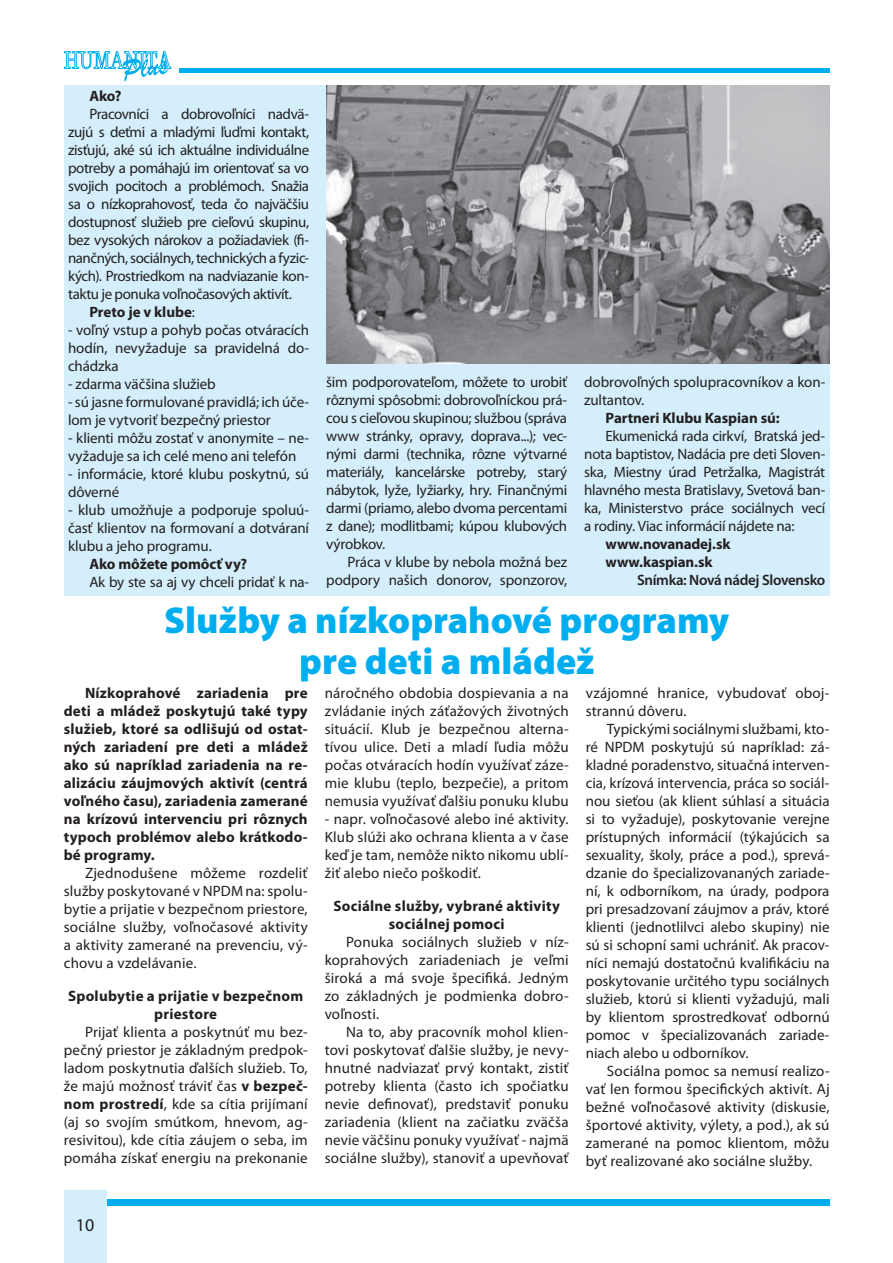
<style>
.page{position:relative;width:893px;height:1263px;background:#fff}
.page>*{position:absolute;margin:0;border:0;box-sizing:border-box;transform-origin:0 0}
.t1{font:900 37.5px/40.5px "Myriad Pro";color:#00aeef;text-align:center}
.t2{font:18px "Myriad Pro";color:#231f20}
.t3{font:15px/18px "Myriad Pro";letter-spacing:-.01em;color:#231f20;text-align:justify}
.t4{font:700 15px/18px "Myriad Pro";letter-spacing:.01em;color:#231f20;text-align:center}
.t5{font:15px "Myriad Pro";letter-spacing:-.03em;color:#231f20}
.t6{font:15px/18px "Myriad Pro";letter-spacing:.01em;color:#231f20}
.t7{font:700 15px/18px "Myriad Pro";letter-spacing:-.015em;color:#231f20}
.t8{font:600 15px "Myriad Pro";letter-spacing:-.025em;color:#231f20}
.s1{font-weight:400}
.s2{font-weight:700}
</style>
<div class="page">
<div style="left:106px;top:1199px;width:723px;height:7px;background:#00aeef"></div>
<div style="left:64px;top:1191px;width:42px;height:72px;background:#d4effb"></div>
<svg style="left:64px;top:51px;width:107px;height:30px"></svg>
<hr style="left:179px;top:68px;width:650px;height:4px;background:#00aeef">
<div style="left:64px;top:85px;width:765px;height:510px;background:#d4effb"></div>
<img style="left:326px;top:85px;width:503px;height:278px">
<p class="t4" style="left:89px;top:88px;width:34px">Ako?</p>
<p class="t5" style="left:89px;top:108px;width:221px">Pracovníci a dobrovoľníci nadvä-</p>
<p class="t5" style="left:68px;top:126px;width:242px">zujú s deťmi a mladými ľuďmi kontakt,</p>
<p class="t5" style="left:68px;top:144px;width:242px">zisťujú, aké sú ich aktuálne individuálne</p>
<p class="t5" style="left:68px;top:162px;width:242px">potreby a pomáhajú im orientovať sa vo</p>
<p class="t5" style="left:68px;top:180px;width:242px">svojich pocitoch a problémoch. Snažia</p>
<p class="t5" style="left:68px;top:198px;width:242px">sa o nízkoprahovosť, teda čo najväčšiu</p>
<p class="t5" style="left:68px;top:216px;width:242px">dostupnosť služieb pre cieľovú skupinu,</p>
<p class="t5" style="left:68px;top:234px;width:242px">bez vysokých nárokov a požiadaviek (fi-</p>
<p class="t5" style="left:68px;top:252px;width:242px">nančných, sociálnych, technických a fyzic-</p>
<p class="t5" style="left:68px;top:270px;width:242px">kých). Prostriedkom na nadviazanie kon-</p>
<p class="t5" style="left:68px;top:288px;width:225px">taktu je ponuka voľnočasových aktivít.</p>
<p class="t4" style="left:89px;top:304px;width:107px">Preto je v klube<span class="s1">:</span></p>
<p class="t3" style="left:68px;top:322px;width:242px">- voľný vstup a pohyb počas otváracích hodín, nevyžaduje sa pravidelná do&shy;chádzka</p>
<p class="t3" style="left:68px;top:376px;width:149px">- zdarma väčšina služieb</p>
<p class="t3" style="left:68px;top:394px;width:242px">- sú jasne formulované pravidlá; ich úče&shy;lom je vytvoriť bezpečný priestor</p>
<p class="t3" style="left:68px;top:430px;width:243px">- klienti môžu zostať v anonymite – ne&shy;vyžaduje sa ich celé meno ani telefón</p>
<p class="t3" style="left:68px;top:466px;width:242px">- informácie, ktoré klubu poskytnú, sú dôverné</p>
<p class="t3" style="left:68px;top:502px;width:242px">- klub umožňuje a podporuje spoluú&shy;časť klientov na formovaní a dotváraní klubu a jeho programu.</p>
<p class="t4" style="left:89px;top:556px;width:159px">Ako môžete pomôcť vy?</p>
<p class="t3" style="left:89px;top:574px;width:221px">Ak by ste sa aj vy chceli pridať k na-</p>
<p class="t3" style="left:326px;top:375px;width:242px">šim podporovateľom, môžete to urobiť rôznymi spôsobmi: dobrovoľníckou prá&shy;cou s cieľovou skupinou; službou (správa www stránky, opravy, doprava...); vec&shy;nými darmi (technika, rôzne výtvarné materiály, kancelárske potreby, starý nábytok, lyže, lyžiarky, hry. Finančnými darmi (priamo, alebo dvoma percentami z dane); modlitbami; kúpou klubových výrobkov.</p>
<p class="t3" style="left:326px;top:555px;width:242px;text-align:right">Práca v klube by nebola možná bez podpory našich donorov, sponzorov,</p>
<p class="t3" style="left:584px;top:375px;width:242px">dobrovoľných spolupracovníkov a kon&shy;zultantov.</p>
<p class="t4" style="left:605px;top:410px;width:175px">Partneri Klubu Kaspian sú:</p>
<p class="t3" style="left:584px;top:429px;width:242px;text-indent:21px">Ekumenická rada cirkví, Bratská jed&shy;nota baptistov, Nadácia pre deti Sloven&shy;ska, Miestny úrad Petržalka, Magistrát hlavného mesta Bratislavy, Svetová ban&shy;ka, Ministerstvo práce sociálnych vecí a rodiny. Viac informácií nájdete na:</p>
<p class="t7" style="left:605px;top:536px;width:126px">www.novanadej.sk www.kaspian.sk</p>
<p class="t8" style="left:637px;top:574px;width:190px">Snímka: Nová nádej Slovensko</p>
<h1 class="t1" style="left:164px;top:604px;width:566px">Služby a nízkoprahové programy pre deti a mládež</h1>
<p class="t4" style="left:64px;top:685px;width:245px;text-align:justify;text-indent:21px">Nízkoprahové zariadenia pre deti a mládež poskytujú také typy služieb, ktoré sa odlišujú od ostat&shy;ných zariadení pre deti a mládež ako sú napríklad zariadenia na re&shy;alizáciu záujmových aktivít (centrá voľného času), zariadenia zamerané na krízovú intervenciu pri rôznych typoch problémov alebo krátkodo&shy;bé programy.</p>
<p class="t3" style="left:64px;top:865px;width:245px;text-indent:21px">Zjednodušene môžeme rozdeliť služby poskytované v NPDM na: spolu&shy;bytie a prijatie v bezpečnom priestore, sociálne služby, voľnočasové aktivity a aktivity zamerané na prevenciu, vý&shy;chovu a vzdelávanie.</p>
<p class="t4" style="left:68px;top:988px;width:237px">Spolubytie a prijatie v bezpečnom priestore</p>
<p class="t3" style="left:64px;top:1024px;width:245px;text-indent:21px">Prijať klienta a poskytnúť mu bez&shy;pečný priestor je základným predpok&shy;ladom poskytnutia ďalších služieb. To, že majú možnosť tráviť čas <span class="s2">v bezpeč&shy;nom prostredí</span>, kde sa cítia prijímaní (aj so svojím smútkom, hnevom, ag&shy;resivitou), kde cítia záujem o seba, im pomáha získať energiu na prekonanie</p>
<p class="t3" style="left:325px;top:685px;width:245px">náročného obdobia dospievania a na zvládanie iných záťažových životných situácií. Klub je bezpečnou alterna&shy;tívou ulice. Deti a mladí ľudia môžu počas otváracích hodín využívať záze&shy;mie klubu (teplo, bezpečie), a pritom nemusia využívať ďalšiu ponuku klubu</p>
<p class="t3" style="left:325px;top:811px;width:245px">- napr. voľnočasové alebo iné aktivity.<br>Klub slúži ako ochrana klienta a v čase keď je tam, nemôže nikto nikomu ublí&shy;žiť alebo niečo poškodiť.</p>
<p class="t4" style="left:333px;top:898px;width:228px">Sociálne služby, vybrané aktivity sociálnej pomoci</p>
<p class="t3" style="left:325px;top:934px;width:245px;text-indent:21px">Ponuka sociálnych služieb v níz&shy;koprahových zariadeniach je veľmi široká a má svoje špecifiká. Jedným zo základných je podmienka dobro&shy;voľnosti.</p>
<p class="t3" style="left:325px;top:1024px;width:245px;text-indent:21px">Na to, aby pracovník mohol klien&shy;tovi poskytovať ďalšie služby, je nevy&shy;hnutné nadviazať prvý kontakt, zistiť potreby klienta (často ich spočiatku nevie definovať), predstaviť ponuku zariadenia (klient na začiatku zväčša nevie väčšinu ponuky využívať - najmä sociálne služby), stanoviť a upevňovať</p>
<p class="t6" style="left:585px;top:685px;width:245px">vzájomné hranice, vybudovať oboj&shy;strannú dôveru.</p>
<p class="t3" style="left:585px;top:721px;width:245px;text-indent:21px">Typickými sociálnymi službami, kto&shy;ré NPDM poskytujú sú napríklad: zá&shy;kladné poradenstvo, situačná interven&shy;cia, krízová intervencia, práca so sociál&shy;nou sieťou (ak klient súhlasí a situácia si to vyžaduje), poskytovanie verejne prístupných informácií (týkajúcich sa sexuality, školy, práce a pod.), sprevá&shy;dzanie do špecializovananých zariade&shy;ní, k odborníkom, na úrady, podpora pri presadzovaní záujmov a práv, ktoré klienti (jednotlilvci alebo skupiny) nie sú si schopní sami uchrániť. Ak pracov&shy;níci nemajú dostatočnú kvalifikáciu na poskytovanie určitého typu sociálnych služieb, ktorú si klienti vyžadujú, mali by klientom sprostredkovať odbornú pomoc v špecializovanách zariade&shy;niach alebo u odborníkov.</p>
<p class="t3" style="left:585px;top:1063px;width:245px;text-indent:21px">Sociálna pomoc sa nemusí realizo&shy;vať len formou špecifických aktivít. Aj bežné voľnočasové aktivity (diskusie, športové aktivity, výlety, a pod.), ak sú zamerané na pomoc klientom, môžu byť realizované ako sociálne služby.</p>
<p class="t2" style="left:76px;top:1218px;width:20px">10</p>
</div>
